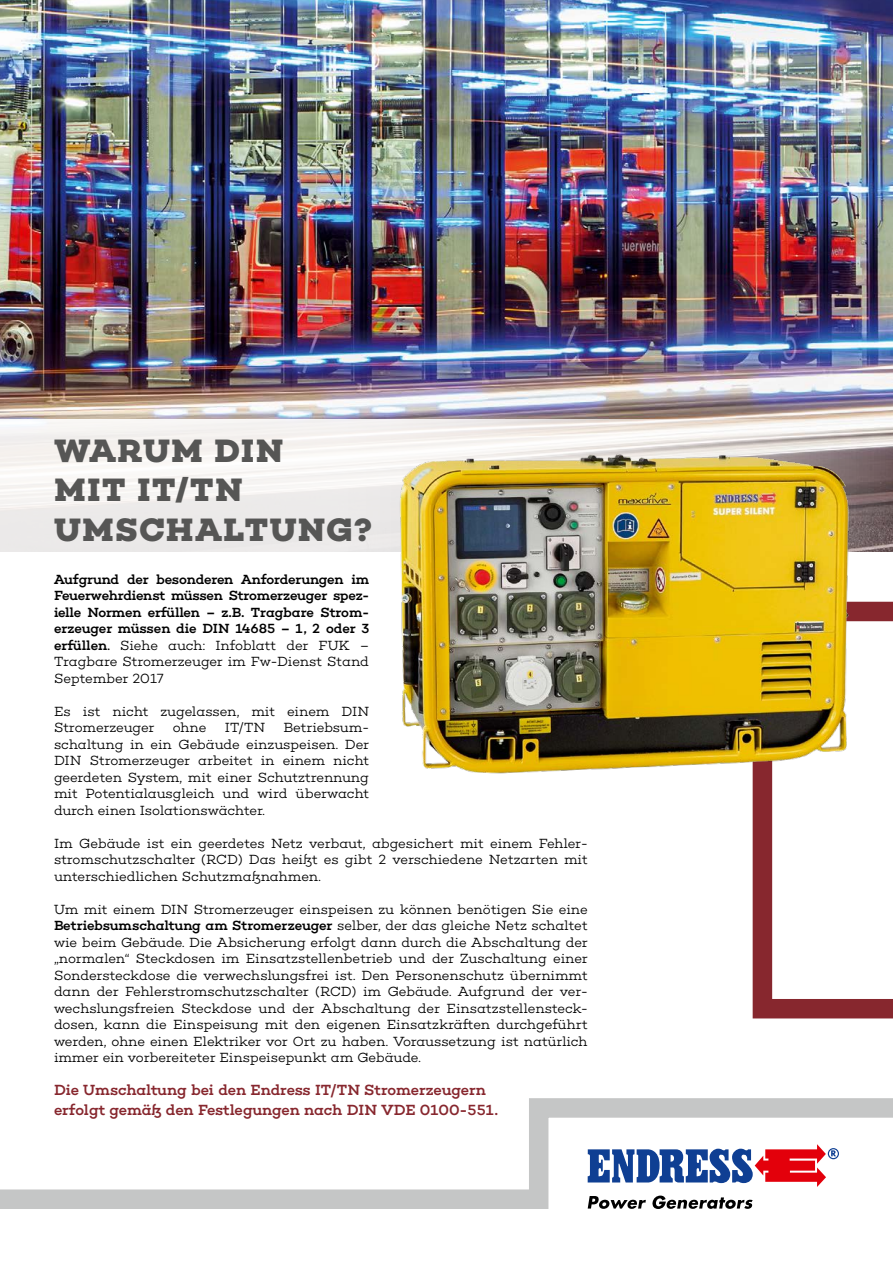
<style>
.page{position:relative;width:893px;height:1263px;background:#fff}
.page>*{position:absolute;margin:0;border:0;box-sizing:border-box;transform-origin:0 0}
.t1{font:700 33px/39.6px "Choplin";letter-spacing:.035em;color:#565655}
.t2{font:500 15px/19.5px "Choplin";letter-spacing:-.01em;color:#87272e}
.t3{font:300 13.5px/16.5px "Choplin";letter-spacing:-.01em;color:#000;text-align:justify}
.t4{font:500 13.5px/16.5px "Choplin";letter-spacing:-.01em;color:#000;text-align:justify}
.s1{font-weight:400}
.s2{font-weight:300}
.s3{font-weight:500}
</style>
<div class="page">
<svg style="left:753px;top:602px;width:140px;height:416px"></svg>
<svg style="left:0;top:1098px;width:893px;height:111px"></svg>
<img style="left:0;top:0;width:893px;height:420px">
<svg style="left:0;top:420px;width:893px;height:132px;fill:#f4f0ee"></svg>
<svg style="left:588px;top:1196px;width:58px;height:13px"></svg>
<svg style="left:652px;top:1195px;width:101px;height:14px"></svg>
<svg style="left:588px;top:1144px;width:251px;height:43px"></svg>
<img style="left:369px;top:407px;width:517px;height:403px">
<h1 class="t1" style="left:54px;top:430px;width:320px">WARUM DIN<br>MIT IT/TN<br>UMSCHALTUNG?</h1>
<p class="t4" style="left:54px;top:571px;width:317px">Aufgrund der besonderen Anforderungen im Feuerwehrdienst müssen Stromerzeuger spez&shy;ielle Normen erfüllen – z.B. Tragbare Strom&shy;erzeuger müssen die DIN 14685 – 1, 2 oder 3 erfüllen<span class="s1">.</span> <span class="s2">Siehe auch: Infoblatt der FUK – Tragbare Stromerzeuger im Fw-Dienst Stand September 2017</span></p>
<p class="t3" style="left:54px;top:703px;width:317px">Es ist nicht zugelassen, mit einem DIN<br>Stromerzeuger</p>
<p class="t3" style="left:173px;top:719px;width:35px">ohne</p>
<p class="t3" style="left:225px;top:719px;width:42px">IT/TN</p>
<p class="t3" style="left:54px;top:719px;width:317px;text-indent:230px">Betriebsum&shy;schaltung in ein Gebäude einzuspeisen. Der DIN Stromerzeuger arbeitet in einem nicht geerdeten System, mit einer Schutztrennung mit Potentialausgleich und wird überwacht durch einen Isolationswächter.</p>
<p class="t3" style="left:54px;top:835px;width:535px">Im Gebäude ist ein geerdetes Netz verbaut, abgesichert mit einem Fehler&shy;stromschutzschalter (RCD) Das heißt es gibt 2 verschiedene Netzarten mit unterschiedlichen Schutzmaßnahmen.</p>
<p class="t3" style="left:54px;top:901px;width:535px">Um mit einem DIN Stromerzeuger einspeisen zu können benötigen Sie eine <span class="s3">Betriebsumschaltung am Stromerzeuger</span> selber, der das gleiche Netz schaltet wie beim Gebäude. Die Absicherung erfolgt dann durch die Abschaltung der „normalen“ Steckdosen im Einsatzstellenbetrieb und der Zuschaltung einer Sondersteckdose die verwechslungsfrei ist. Den Personenschutz übernimmt dann der Fehlerstromschutzschalter (RCD) im Gebäude. Aufgrund der ver&shy;wechslungsfreien Steckdose und der Abschaltung der Einsatzstellensteck&shy;dosen, kann die Einspeisung mit den eigenen Einsatzkräften durchgeführt werden, ohne einen Elektriker vor Ort zu haben. Voraussetzung ist natürlich immer ein vorbereiteter Einspeisepunkt am Gebäude.</p>
<p class="t2" style="left:54px;top:1080px;width:445px">Die Umschaltung bei den Endress IT/TN Stromerzeugern erfolgt gemäß den Festlegungen nach DIN VDE 0100-551.</p>
</div>
